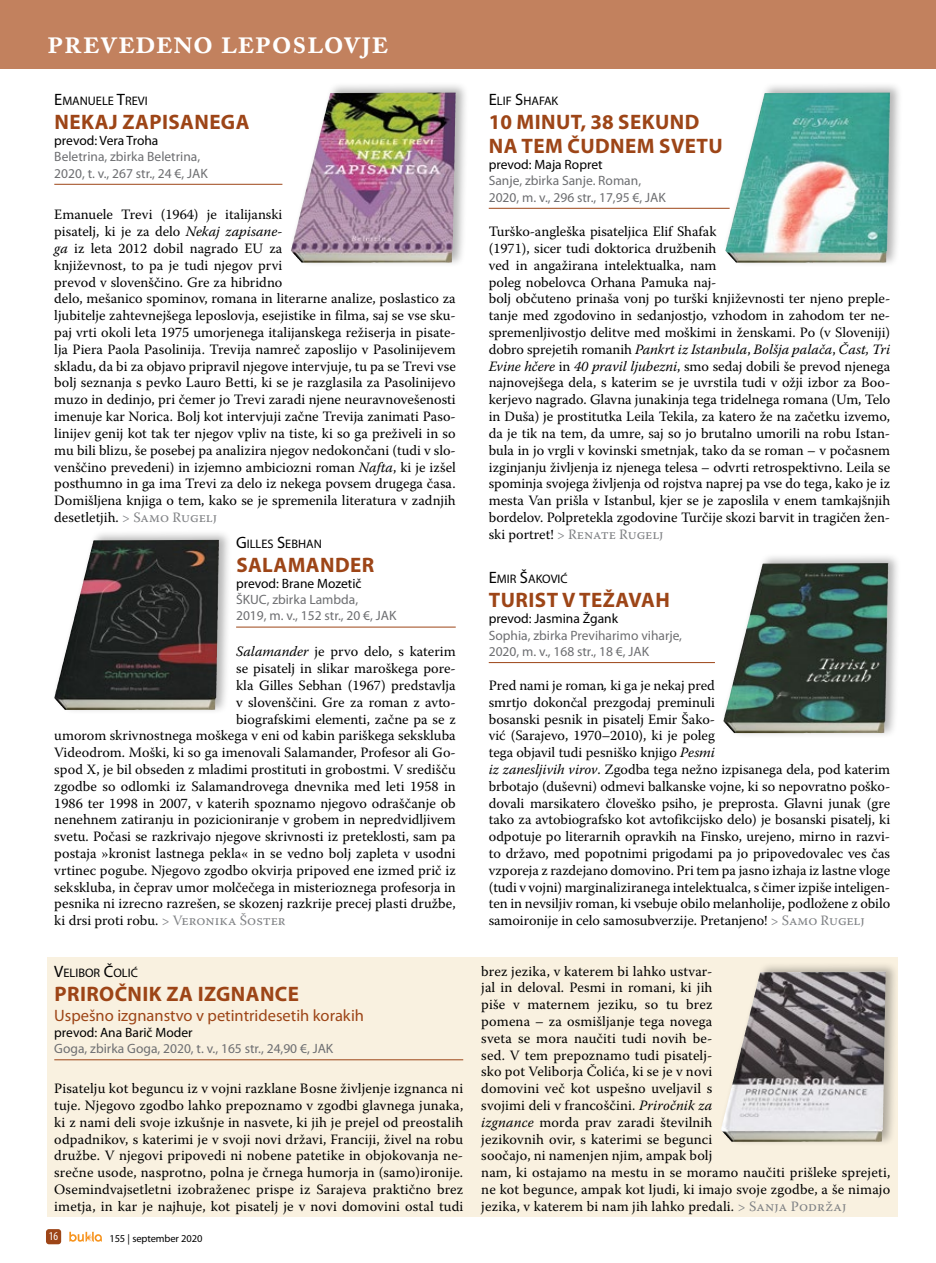
<style>
.page{position:relative;width:936px;height:1263px;background:#fff}
.page>*{position:absolute;margin:0;border:0;box-sizing:border-box;transform-origin:0 0}
.t1{font:600 34.5px "Adobe Caslon Pro";color:#fff}
.t2{font:700 21px/24px "Myriad Pro";letter-spacing:.02em;color:#9d4517}
.t3{font:16.5px "Myriad Pro";color:#9d4517}
.t4{font:14.25px/16.8px "Warnock Pro";color:#000}
.t5{font:13.5px/16.2px "Myriad Pro";color:#6d6e71}
.t6{font:13.5px "Myriad Pro";color:#000}
.t7{font:12.3px "Myriad Pro";color:#000}
.t8{font:condensed 12px "Myriad Pro";color:#fff}
.t9{font:10.5px "Myriad Pro";letter-spacing:-.01em;color:#000}
.s1{font-size:16.5px}
.s2{font-style:italic}
.s3{color:#808285}
</style>
<div class="page">
<div style="left:46px;top:1229px;width:15px;height:15px;background:#9d4517;border-radius:3px"></div>
<svg style="left:69px;top:1232px;width:33px;height:10px"></svg>
<div style="left:47px;top:957px;width:850px;height:259px;background:#f9f1e0"></div>
<hr style="left:54px;top:184px;width:228px;height:1px;background:#9d4517">
<hr style="left:236px;top:627px;width:219px;height:1px;background:#9d4517">
<hr style="left:54px;top:1059px;width:409px;height:1px;background:#9d4517">
<div style="left:288px;top:82px;width:181px;height:186px;background:#000;opacity:.3"></div>
<img style="left:291px;top:93px;width:162px;height:170px">
<div style="left:52px;top:529px;width:180px;height:186px;background:#000;opacity:.3"></div>
<img style="left:54px;top:540px;width:162px;height:170px">
<div style="left:718px;top:961px;width:181px;height:186px;background:#000;opacity:.3"></div>
<img style="left:721px;top:972px;width:162px;height:170px">
<div style="left:0;top:0;width:935px;height:68px;background:#c2815e"></div>
<hr style="left:488px;top:662px;width:227px;height:1px;background:#9d4517">
<div style="left:721px;top:552px;width:180px;height:186px;background:#000;opacity:.3"></div>
<img style="left:723px;top:563px;width:162px;height:170px">
<hr style="left:488px;top:208px;width:241px;height:1px;background:#9d4517">
<div style="left:723px;top:82px;width:180px;height:186px;background:#000;opacity:.3"></div>
<img style="left:725px;top:93px;width:162px;height:170px">
<h1 class="t1" style="left:47px;top:21px;width:343px">prevedeno leposlovje</h1>
<p class="t7" style="left:54px;top:93px;width:95px"><span class="s1">E</span>MANUELE <span class="s1">T</span>REVI</p>
<h2 class="t2" style="left:54px;top:109px;width:196px">NEKAJ ZAPISANEGA</h2>
<p class="t6" style="left:54px;top:132px;width:106px">prevod: Vera Troha</p>
<p class="t5" style="left:54px;top:148px;width:155px">Beletrina, zbirka Beletrina,<br>2020, t. v., 267 str., 24 €, JAK</p>
<p class="t4" style="left:54px;top:206px;width:403px">Emanuele Trevi (1964) je italijanski<br>pisatelj, ki je za delo <span class="s2">Nekaj zapisane-<br>ga</span> iz leta 2012 dobil nagrado EU za<br>književnost, to pa je tudi njegov prvi<br>prevod v slovenščino. Gre za hibridno<br>delo, mešanico spominov, romana in literarne analize, poslastico za ljubitelje zahtevnejšega leposlovja, esejistike in filma, saj se vse sku&shy;paj vrti okoli leta 1975 umorjenega italijanskega režiserja in pisate&shy;lja Piera Paola Pasolinija. Trevija namreč zaposlijo v Pasolinijevem skladu, da bi za objavo pripravil njegove intervjuje, tu pa se Trevi vse bolj seznanja s pevko Lauro Betti, ki se je razglasila za Pasolinijevo muzo in dedinjo, pri čemer jo Trevi zaradi njene neuravnovešenosti imenuje kar Norica. Bolj kot intervjuji začne Trevija zanimati Paso&shy;linijev genij kot tak ter njegov vpliv na tiste, ki so ga preživeli in so mu bili blizu, še posebej pa analizira njegov nedokončani (tudi v slo&shy;venščino prevedeni) in izjemno ambiciozni roman <span class="s2">Nafta</span>, ki je izšel posthumno in ga ima Trevi za delo iz nekega povsem drugega časa.<br>Domišljena knjiga o tem, kako se je spremenila literatura v zadnjih desetletjih. <span class="s3">&gt; Samo Rugelj</span></p>
<p class="t7" style="left:236px;top:536px;width:87px"><span class="s1">G</span>ILLES <span class="s1">S</span>EBHAN</p>
<h2 class="t2" style="left:236px;top:552px;width:139px">SALAMANDER</h2>
<p class="t6" style="left:236px;top:575px;width:127px">prevod: Brane Mozetič</p>
<p class="t5" style="left:236px;top:591px;width:162px">ŠKUC, zbirka Lambda,<br>2019, m. v., 152 str., 20 €, JAK</p>
<p class="t4" style="left:236px;top:643px;width:221px"><span class="s2">Salamander</span> je prvo delo, s katerim</p>
<p class="t4" style="left:236px;top:660px;width:221px">se pisatelj in slikar maroškega pore-</p>
<p class="t4" style="left:236px;top:677px;width:221px">kla Gilles Sebhan (1967) predstavlja</p>
<p class="t4" style="left:236px;top:693px;width:221px">v slovenščini. Gre za roman z avto-</p>
<p class="t4" style="left:236px;top:710px;width:221px">biografskimi elementi, začne pa se z</p>
<p class="t4" style="left:54px;top:727px;width:403px">umorom skrivnostnega moškega v eni od kabin pariškega sekskluba</p>
<p class="t4" style="left:54px;top:744px;width:403px">Videodrom. Moški, ki so ga imenovali Salamander, Profesor ali Go-</p>
<p class="t4" style="left:54px;top:761px;width:403px">spod X, je bil obseden z mladimi prostituti in grobostmi. V središču</p>
<p class="t4" style="left:54px;top:777px;width:403px">zgodbe so odlomki iz Salamandrovega dnevnika med leti 1958 in</p>
<p class="t4" style="left:54px;top:794px;width:403px">1986 ter 1998 in 2007, v katerih spoznamo njegovo odraščanje ob</p>
<p class="t4" style="left:54px;top:811px;width:403px">nenehnem zatiranju in pozicioniranje v grobem in nepredvidljivem</p>
<p class="t4" style="left:54px;top:828px;width:403px">svetu. Počasi se razkrivajo njegove skrivnosti iz preteklosti, sam pa</p>
<p class="t4" style="left:54px;top:845px;width:403px">postaja »kronist lastnega pekla« in se vedno bolj zapleta v usodni</p>
<p class="t4" style="left:54px;top:861px;width:403px">vrtinec pogube. Njegovo zgodbo okvirja pripoved ene izmed prič iz</p>
<p class="t4" style="left:54px;top:878px;width:403px">sekskluba, in čeprav umor molčečega in misterioznega profesorja in</p>
<p class="t4" style="left:54px;top:895px;width:403px">pesnika ni izrecno razrešen, se skozenj razkrije precej plasti družbe,</p>
<p class="t4" style="left:54px;top:912px;width:233px">ki drsi proti robu. <span class="s3">&gt; Veronika Šoster</span></p>
<p class="t7" style="left:54px;top:965px;width:85px"><span class="s1">V</span>ELIBOR <span class="s1">Č</span>OLIĆ</p>
<h2 class="t2" style="left:54px;top:981px;width:246px">PRIROČNIK ZA IZGNANCE</h2>
<p class="t3" style="left:54px;top:1005px;width:311px">Uspešno izgnanstvo v petintridesetih korakih</p>
<p class="t6" style="left:54px;top:1024px;width:140px">prevod: Ana Barič Moder</p>
<p class="t5" style="left:54px;top:1040px;width:280px">Goga, zbirka Goga, 2020, t. v., 165 str., 24,90 €, JAK</p>
<p class="t4" style="left:54px;top:1080px;width:410px;text-align:justify">Pisatelju kot beguncu iz v vojni razklane Bosne življenje izgnanca ni tuje. Njegovo zgodbo lahko prepoznamo v zgodbi glavnega junaka, ki z nami deli svoje izkušnje in nasvete, ki jih je prejel od preostalih odpadnikov, s katerimi je v svoji novi državi, Franciji, živel na robu družbe. V njegovi pripovedi ni nobene patetike in objokovanja ne&shy;srečne usode, nasprotno, polna je črnega humorja in (samo)ironije.<br>Osemindvajsetletni izobraženec prispe iz Sarajeva praktično brez imetja, in kar je najhuje, kot pisatelj je v novi domovini ostal tudi</p>
<p class="t8" style="left:49px;top:1229px;width:11px">16</p>
<p class="t9" style="left:109px;top:1232px;width:95px">155 | september 2020</p>
<p class="t7" style="left:488px;top:93px;width:71px"><span class="s1">E</span>LIF <span class="s1">S</span>HAFAK</p>
<h2 class="t2" style="left:488px;top:109px;width:235px">10 MINUT, 38 SEKUND<br>NA TEM ČUDNEM SVETU</h2>
<p class="t6" style="left:488px;top:156px;width:115px">prevod: Maja Ropret</p>
<p class="t5" style="left:488px;top:172px;width:178px">Sanje, zbirka Sanje. Roman,<br>2020, m. v., 296 str., 17,95 €, JAK</p>
<p class="t4" style="left:488px;top:223px;width:403px">Turško-angleška pisateljica Elif Shafak<br>(1971), sicer tudi doktorica družbenih<br>ved in angažirana intelektualka, nam<br>poleg nobelovca Orhana Pamuka naj-<br>bolj občuteno prinaša vonj po turški književnosti ter njeno preple&shy;tanje med zgodovino in sedanjostjo, vzhodom in zahodom ter ne&shy;spremenljivostjo delitve med moškimi in ženskami. Po (v Sloveniji) dobro sprejetih romanih <span class="s2">Pankrt iz Istanbula</span>, <span class="s2">Bolšja palača</span>, <span class="s2">Čast, Tri Evine hčere</span> in <span class="s2">40 pravil ljubezni</span>, smo sedaj dobili še prevod njenega najnovejšega dela, s katerim se je uvrstila tudi v ožji izbor za Boo&shy;kerjevo nagrado. Glavna junakinja tega tridelnega romana (Um, Telo in Duša) je prostitutka Leila Tekila, za katero že na začetku izvemo, da je tik na tem, da umre, saj so jo brutalno umorili na robu Istan&shy;bula in jo vrgli v kovinski smetnjak, tako da se roman – v počasnem izginjanju življenja iz njenega telesa – odvrti retrospektivno. Leila se spominja svojega življenja od rojstva naprej pa vse do tega, kako je iz mesta Van prišla v Istanbul, kjer se je zaposlila v enem tamkajšnjih bordelov. Polpretekla zgodovine Turčije skozi barvit in tragičen žen&shy;ski portret! <span class="s3">&gt; Renate Rugelj</span></p>
<p class="t7" style="left:488px;top:571px;width:80px"><span class="s1">E</span>MIR <span class="s1">Š</span>AKOVIĆ</p>
<h2 class="t2" style="left:489px;top:587px;width:182px">TURIST V TEŽAVAH</h2>
<p class="t6" style="left:488px;top:610px;width:131px">prevod: Jasmina Žgank</p>
<p class="t5" style="left:488px;top:627px;width:195px">Sophia, zbirka Previharimo viharje,<br>2020, m. v., 168 str., 18 €, JAK</p>
<p class="t4" style="left:488px;top:677px;width:403px">Pred nami je roman<span class="s2">,</span> ki ga je nekaj pred<br>smrtjo dokončal prezgodaj preminuli<br>bosanski pesnik in pisatelj Emir Šako-<br>vić (Sarajevo, 1970–2010), ki je poleg<br>tega objavil tudi pesniško knjigo <span class="s2">Pesmi<br>iz zanesljivih virov</span>. Zgodba tega nežno izpisanega dela, pod katerim brbotajo (duševni) odmevi balkanske vojne, ki so nepovratno poško&shy;dovali marsikatero človeško psiho, je preprosta. Glavni junak (gre tako za avtobiografsko kot avtofikcijsko delo) je bosanski pisatelj, ki odpotuje po literarnih opravkih na Finsko, urejeno, mirno in razvi&shy;to državo, med popotnimi prigodami pa jo pripovedovalec ves čas vzporeja z razdejano domovino. Pri tem pa jasno izhaja iz lastne vloge (tudi v vojni) marginaliziranega intelektualca, s čimer izpiše inteligen&shy;ten in nevsiljiv roman, ki vsebuje obilo melanholije, podložene z obilo samoironije in celo samosubverzije. Pretanjeno! <span class="s3">&gt; Samo Rugelj</span></p>
<p class="t4" style="left:481px;top:962px;width:410px">brez jezika, v katerem bi lahko ustvar-<br>jal in deloval. Pesmi in romani, ki jih<br>piše v maternem jeziku, so tu brez<br>pomena – za osmišljanje tega novega<br>sveta se mora naučiti tudi novih be-<br>sed. V tem prepoznamo tudi pisatelj-<br>sko pot Veliborja Čolića, ki se je v novi<br>domovini več kot uspešno uveljavil s<br>svojimi deli v francoščini. <span class="s2">Priročnik za<br>izgnance</span> morda prav zaradi številnih<br>jezikovnih ovir, s katerimi se begunci<br>soočajo, ni namenjen njim, ampak bolj<br>nam, ki ostajamo na mestu in se moramo naučiti prišleke sprejeti, ne kot begunce, ampak kot ljudi, ki imajo svoje zgodbe, a še nimajo jezika, v katerem bi nam jih lahko predali. <span class="s3">&gt; Sanja Podržaj</span></p>
</div>
